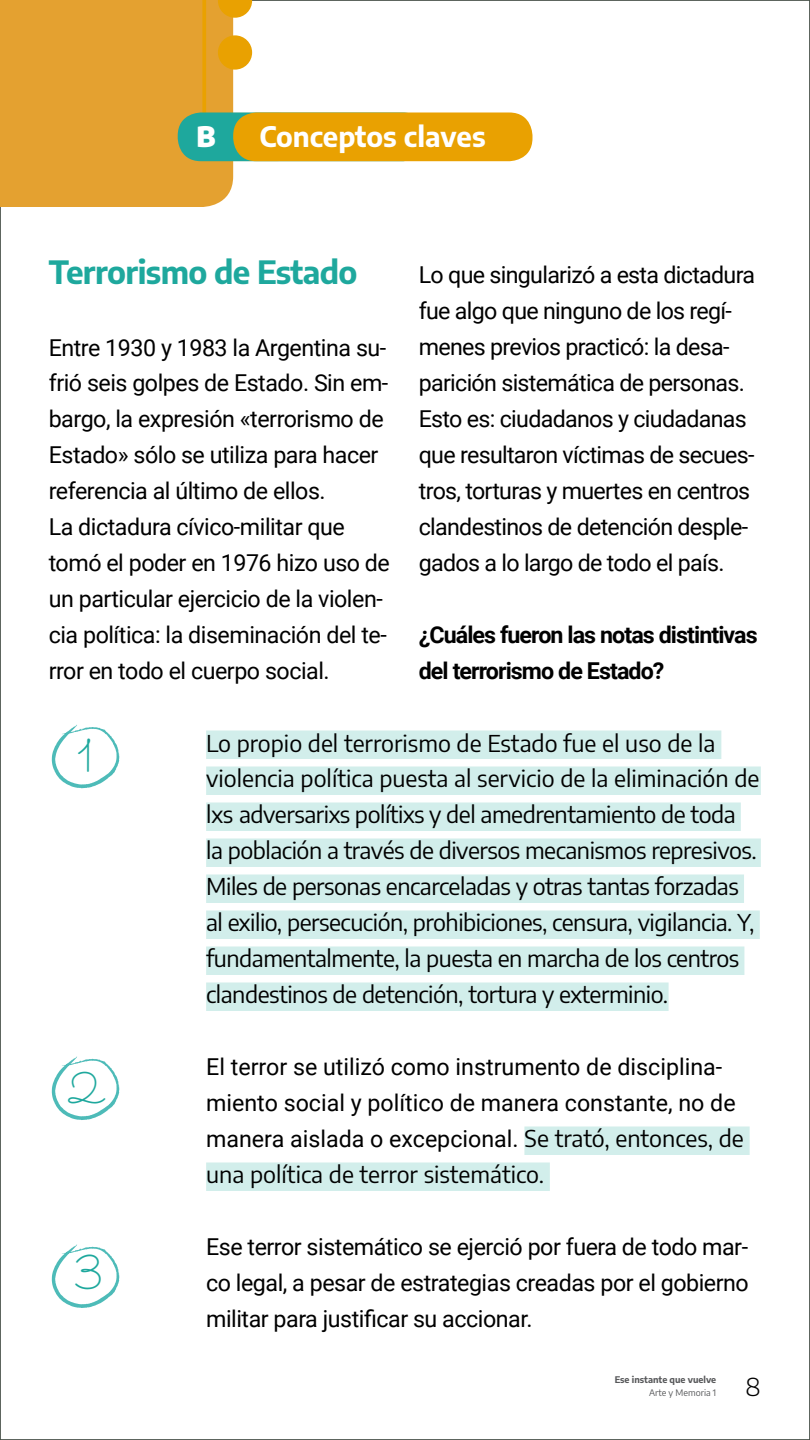
<style>
.page{position:relative;width:810px;height:1440px;background:#fff}
.page>*{position:absolute;margin:0;border:0;box-sizing:border-box;transform-origin:0 0}
.t1{font:46.28px "Sacramento";color:#1ea89d}
.t2{font:43.05px "Sacramento";color:#1ea89d}
.t3{font:700 31.5px "Encode Sans";letter-spacing:-.02em;color:#1ea89d}
.t4{font:700 27.75px "Encode Sans";color:#fff}
.t5{font:900 27.75px "Encode Sans";color:#fff}
.t6{font:300 24.75px "Encode Sans";color:#000}
.t7{font:23.25px/36px "Roboto";letter-spacing:-.02em;color:#000}
.t8{font:23.25px/36px "Encode Sans";letter-spacing:-.02em;color:#000}
.t9{font:23.25px/36px "Roboto";color:#000}
.t10{font:700 23.25px/36px "Roboto";letter-spacing:-.04em;color:#000}
.t11{font:23.25px "Encode Sans";color:#000}
.t12{font:700 9px "Encode Sans";color:#58595b}
.t13{font:9px "Encode Sans";color:#58595b}
.s1{font-family:"Encode Sans"}
</style>
<div class="page">
<div style="left:0;top:0;width:810px;height:1440px;background:#fff;border:1px solid #475048"></div>
<div style="left:0;top:0;width:233px;height:207px;background:#e4a130"></div>
<svg style="left:202px;top:0;width:4px;height:112px"></svg>
<div style="left:178px;top:112px;width:248px;height:49px;background:#1ea89d;border-radius:23px"></div>
<div style="left:233px;top:112px;width:299px;height:49px;background:#e9a101;border-radius:23px"></div>
<svg style="left:218px;top:0;width:34px;height:18px"></svg>
<div style="left:218px;top:35px;width:34px;height:35px;background:#e9a101;border-radius:50%"></div>
<div style="left:206px;top:730px;width:515px;height:29px;background:#d2eeeb"></div>
<div style="left:206px;top:766px;width:555px;height:29px;background:#d2eeeb"></div>
<div style="left:206px;top:802px;width:535px;height:29px;background:#d2eeeb"></div>
<div style="left:206px;top:838px;width:555px;height:29px;background:#d2eeeb"></div>
<div style="left:206px;top:874px;width:538px;height:29px;background:#d2eeeb"></div>
<div style="left:206px;top:910px;width:554px;height:29px;background:#d2eeeb"></div>
<div style="left:206px;top:946px;width:538px;height:29px;background:#d2eeeb"></div>
<div style="left:206px;top:982px;width:463px;height:29px;background:#d2eeeb"></div>
<div style="left:524px;top:1126px;width:226px;height:29px;background:#d2eeeb"></div>
<div style="left:206px;top:1162px;width:344px;height:29px;background:#d2eeeb"></div>
<svg style="left:52px;top:1056px;width:68px;height:64px"></svg>
<svg style="left:52px;top:724px;width:68px;height:64px"></svg>
<svg style="left:52px;top:1244px;width:68px;height:64px"></svg>
<p class="t5" style="left:196px;top:115px;width:21px">B</p>
<p class="t4" style="left:259px;top:116px;width:228px">Conceptos claves</p>
<h3 class="t3" style="left:49px;top:248px;width:310px">Terrorismo de Estado</h3>
<p class="t7" style="left:49px;top:328px;width:343px">Entre 1930 y 1983 la Argentina su&shy;frió seis golpes de Estado. Sin em&shy;bargo, la expresión «terrorismo de Estado» sólo se utiliza para hacer referencia al último de ellos.<br>La dictadura cívico-militar que tomó el poder en 1976 hizo uso de un particular ejercicio de la violen&shy;cia política: la diseminación del te&shy;rror en todo el cuerpo social.</p>
<p class="t7" style="left:419px;top:256px;width:338px">Lo que singularizó a esta dictadura fue algo que ninguno de los regí&shy;menes previos practicó: la desa&shy;parición sistemática de personas.<br>Esto es: ciudadanos y ciudadanas que resultaron víctimas de secues&shy;tros, torturas y muertes en centros clandestinos de detención desple&shy;gados a lo largo de todo el país.</p>
<p class="t10" style="left:419px;top:616px;width:340px">¿Cuáles fueron las notas distintivas del terrorismo de Estado?</p>
<h1 class="t1" style="left:77px;top:728px;width:17px">1</h1>
<h2 class="t2" style="left:68px;top:1063px;width:36px">2</h2>
<h1 class="t1" style="left:75px;top:1244px;width:29px">3</h1>
<p class="t8" style="left:206px;top:724px;width:555px">Lo propio del terrorismo de Estado fue el uso de la violencia política puesta al servicio de la eliminación de lxs adversarixs polítixs y del amedrentamiento de toda<br>la población a través de diversos mecanismos represivos.<br>Miles de personas encarceladas y otras tantas forzadas al exilio, persecución, prohibiciones, censura, vigilancia. Y, fundamentalmente, la puesta en marcha de los centros clandestinos de detención, tortura y exterminio.</p>
<p class="t9" style="left:206px;top:1048px;width:539px">El terror se utilizó como instrumento de disciplina&shy;miento social y político de manera constante, no de manera aislada o excepcional. <span class="s1">Se trató, entonces, de</span></p>
<p class="t11" style="left:206px;top:1158px;width:339px">una política de terror sistemático.</p>
<p class="t7" style="left:206px;top:1228px;width:544px;text-align:justify">Ese terror sistemático se ejerció por fuera de todo mar&shy;co legal, a pesar de estrategias creadas por el gobierno militar para justificar su accionar.</p>
<p class="t12" style="left:615px;top:1373px;width:103px">Ese instante que vuelve</p>
<p class="t13" style="left:649px;top:1386px;width:69px">Arte y Memoria 1</p>
<p class="t6" style="left:746px;top:1370px;width:17px">8</p>
</div>
